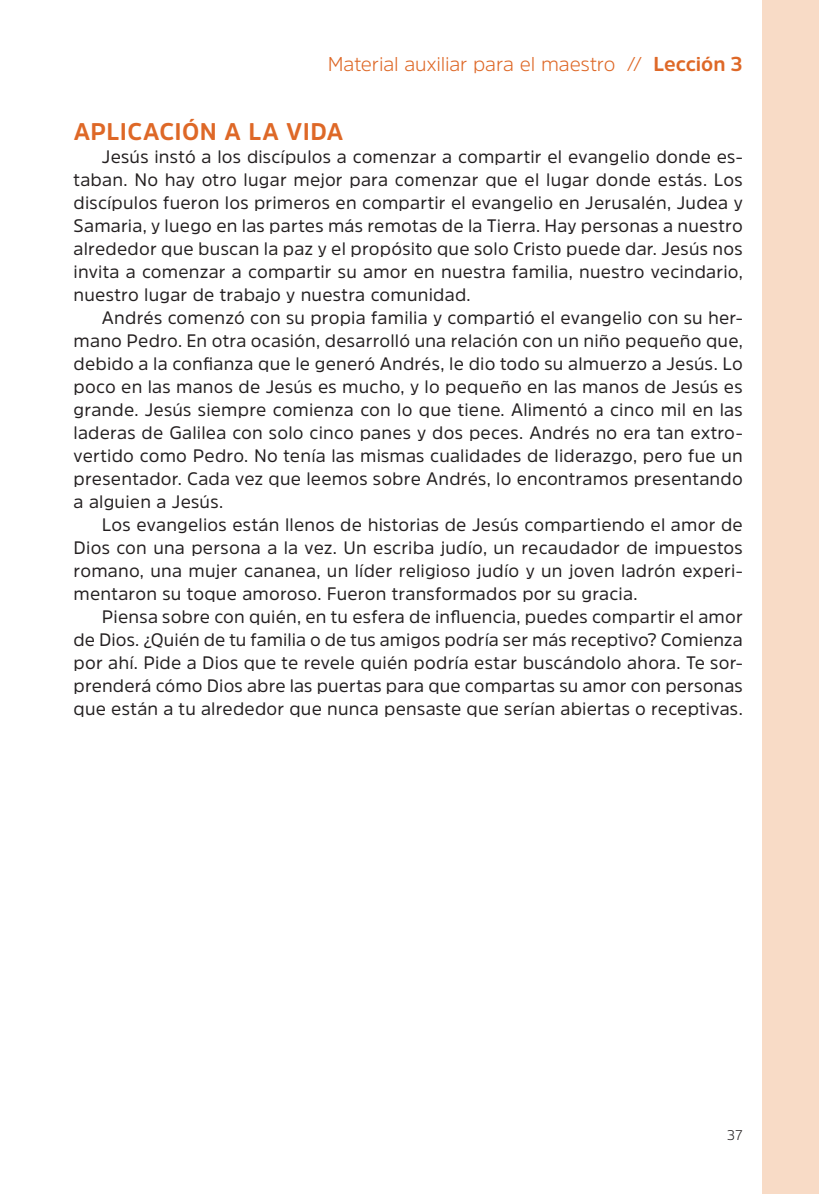
<style>
.page{position:relative;width:819px;height:1194px;background:#fff}
.page>*{position:absolute;margin:0;border:0;box-sizing:border-box;transform-origin:0 0}
.t1{font:700 24px "Amsi Pro";letter-spacing:.015em;color:#de6827}
.t2{font:300 20px "Amsi Pro";letter-spacing:-.005em;color:#de6827}
.t3{font:18px/23px "Amsi Pro";letter-spacing:.01em;color:#231f20;text-align:justify}
.t4{font:300 14px "Amsi Pro";color:#231f20}
.s1{font-weight:700}
</style>
<div class="page">
<div style="left:762px;top:0;width:57px;height:1194px;background:#f8dbc6"></div>
<p class="t2" style="left:328px;top:50px;width:416px">Material auxiliar para el maestro // <span class="s1">Lección 3</span></p>
<h1 class="t1" style="left:74px;top:115px;width:271px">APLICACIÓN A LA VIDA</h1>
<p class="t3" style="left:74px;top:145px;width:671px;text-indent:28px">Jesús instó a los discípulos a comenzar a compartir el evangelio donde es&shy;taban. No hay otro lugar mejor para comenzar que el lugar donde estás. Los discípulos fueron los primeros en compartir el evangelio en Jerusalén, Judea y Samaria, y luego en las partes más remotas de la Tierra. Hay personas a nuestro alrededor que buscan la paz y el propósito que solo Cristo puede dar. Jesús nos invita a comenzar a compartir su amor en nuestra familia, nuestro vecindario, nuestro lugar de trabajo y nuestra comunidad.</p>
<p class="t3" style="left:74px;top:306px;width:671px;text-indent:28px">Andrés comenzó con su propia familia y compartió el evangelio con su her&shy;mano Pedro. En otra ocasión, desarrolló una relación con un niño pequeño que, debido a la confianza que le generó Andrés, le dio todo su almuerzo a Jesús. Lo poco en las manos de Jesús es mucho, y lo pequeño en las manos de Jesús es grande. Jesús siempre comienza con lo que tiene. Alimentó a cinco mil en las laderas de Galilea con solo cinco panes y dos peces. Andrés no era tan extro&shy;vertido como Pedro. No tenía las mismas cualidades de liderazgo, pero fue un presentador. Cada vez que leemos sobre Andrés, lo encontramos presentando a alguien a Jesús.</p>
<p class="t3" style="left:74px;top:513px;width:671px;text-indent:28px">Los evangelios están llenos de historias de Jesús compartiendo el amor de Dios con una persona a la vez. Un escriba judío, un recaudador de impuestos romano, una mujer cananea, un líder religioso judío y un joven ladrón experi&shy;mentaron su toque amoroso. Fueron transformados por su gracia.</p>
<p class="t3" style="left:74px;top:605px;width:671px;text-indent:28px">Piensa sobre con quién, en tu esfera de influencia, puedes compartir el amor de Dios. ¿Quién de tu familia o de tus amigos podría ser más receptivo? Comienza por ahí. Pide a Dios que te revele quién podría estar buscándolo ahora. Te sor&shy;prenderá cómo Dios abre las puertas para que compartas su amor con personas que están a tu alrededor que nunca pensaste que serían abiertas o receptivas.</p>
<p class="t4" style="left:727px;top:1125px;width:17px">37</p>
</div>
